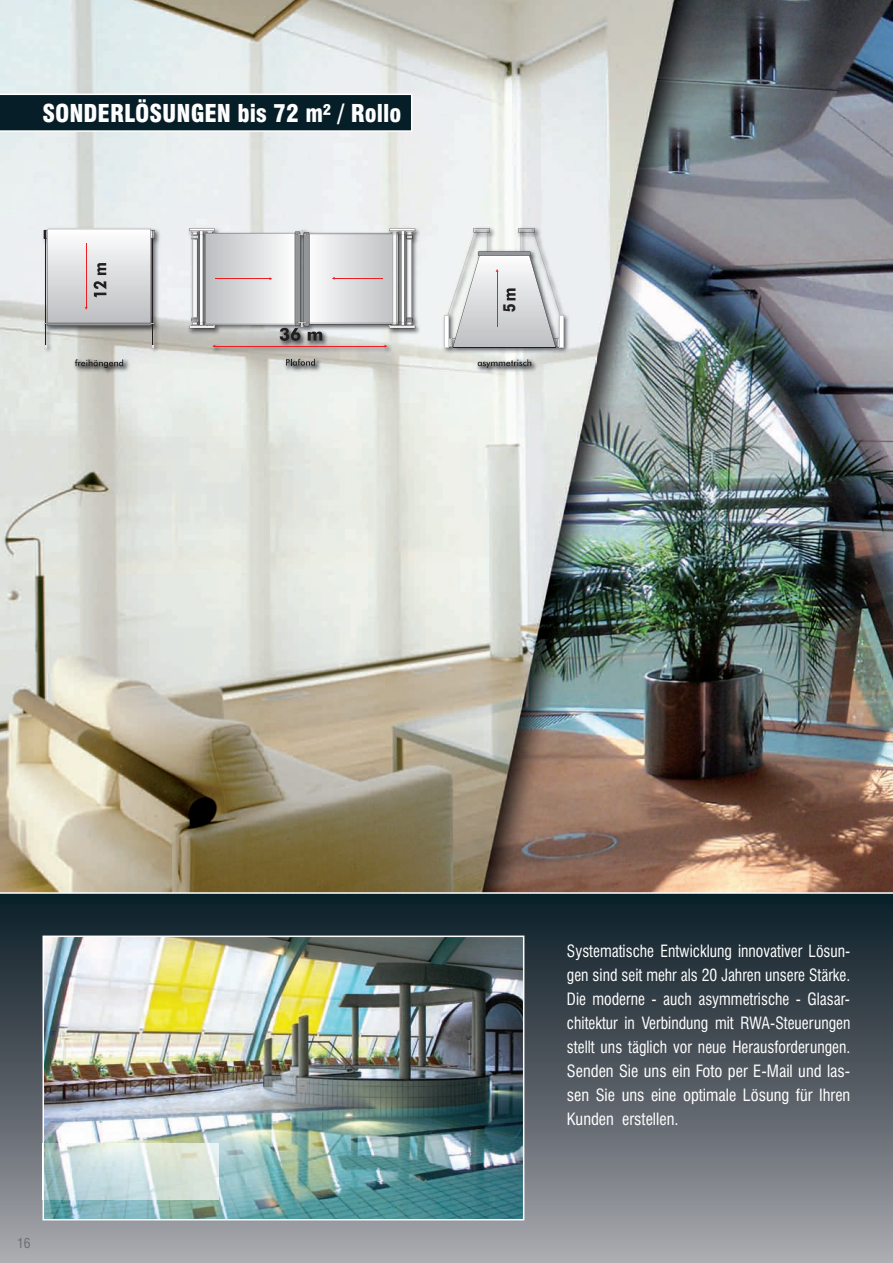
<style>
.page{position:relative;width:893px;height:1263px;background:#fff}
.page>*{position:absolute;margin:0;border:0;box-sizing:border-box;transform-origin:0 0}
.t1{font:900 condensed 24px "Swiss 721 BT";color:#fff}
.t2{font:800 17.1px "Swiss 721 BT";color:#231f20;scale:.83 1}
.t3{font:condensed 16.5px/24px "Swiss 721 BT";color:#fff;text-align:justify;scale:.95 1}
.t4{font:condensed 13.5px "Swiss 721 BT";color:#6c6d70}
</style>
<div class="page">
<div style="left:0;top:893px;width:893px;height:370px;background:linear-gradient(to bottom,#071922,#a6a5ab)"></div>
<img style="left:46px;top:938px;width:475px;height:279px">
<div style="left:43px;top:935px;width:481px;height:285px;border:2px solid #fff"></div>
<img style="left:0;top:0;width:893px;height:892px">
<hr style="left:0;top:892px;width:893px;height:2px;background:#fff">
<svg style="left:0;top:94px;width:412px;height:38px;background:#182e36"></svg>
<img style="left:43px;top:1144px;width:175px;height:55px">
<img style="left:24px;top:191px;width:573px;height:211px">
<svg style="left:444px;top:228px;width:120px;height:120px"></svg>
<hr style="left:153px;top:239px;width:1px;height:109px;background:#231f20">
<hr style="left:46px;top:239px;width:1px;height:109px;background:#231f20">
<svg style="left:75px;top:359px;width:48px;height:9px"></svg>
<svg style="left:478px;top:359px;width:53px;height:9px"></svg>
<svg style="left:286px;top:359px;width:29px;height:7px"></svg>
<svg style="left:44px;top:229px;width:111px;height:97px"></svg>
<svg style="left:189px;top:228px;width:226px;height:120px"></svg>
<h1 class="t1" style="left:43px;top:100px;width:360px">SONDERLÖSUNGEN bis 72 m² / Rollo</h1>
<p class="t2" style="left:499px;top:312px;width:12px;rotate:-90deg">5</p>
<p class="t4" style="left:17px;top:1235px;width:15px">16</p>
<p class="t3" style="left:567px;top:939px;width:300px">Systematische Entwicklung innovativer Lösun&shy;gen sind seit mehr als 20 Jahren unsere Stärke.<br>Die moderne - auch asymmetrische - Glasar&shy;chitektur in Verbindung mit RWA-Steuerungen stellt uns täglich vor neue Herausforderungen.<br>Senden Sie uns ein Foto per E-Mail und las&shy;sen Sie uns eine optimale Lösung für Ihren Kunden erstellen.</p>
</div>
